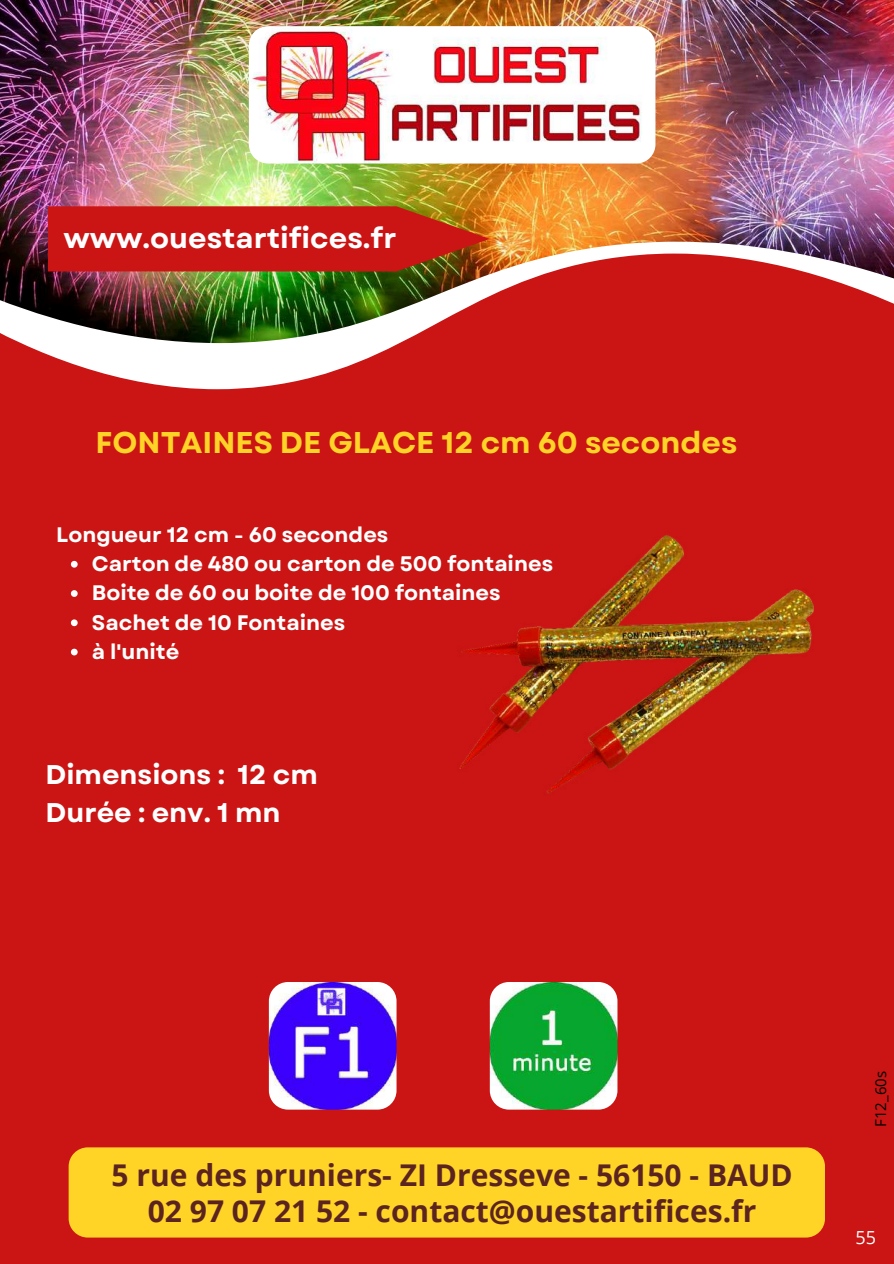
<style>
.page{position:relative;width:894px;height:1264px;background:#fff}
.page>*{position:absolute;margin:0;border:0;box-sizing:border-box;transform-origin:0 0}
.t1{font:700 30px/36px "Open Sans";color:#5b2420;text-align:center}
.t2{font:700 30px "Garet";color:#ffd426}
.t3{font:700 28.5px "Garet";color:#fff}
.t4{font:700 27px/37.2px "Garet";color:#fff}
.t5{font:700 21px/29.2px "Garet";color:#fff}
.t6{font:18px "Open Sans";color:#fff}
.t7{font:15px "Open Sans";color:#000}
</style>
<div class="page">
<div style="left:0;top:0;width:893px;height:1263px;background:#cb1414"></div>
<svg style="left:21px;top:343px;width:379px;height:46px;fill:#fff"></svg>
<img style="left:0;top:0;width:893px;height:343px">
<img style="left:249px;top:26px;width:406px;height:137px">
<svg style="left:48px;top:206px;width:441px;height:65px"></svg>
<img style="left:269px;top:982px;width:127px;height:127px;border-radius:19px">
<img style="left:489px;top:982px;width:128px;height:127px;border-radius:19px">
<img style="left:459px;top:535px;width:355px;height:259px">
<svg style="left:71px;top:561px;width:7px;height:6px"></svg>
<svg style="left:71px;top:590px;width:7px;height:7px"></svg>
<svg style="left:71px;top:619px;width:7px;height:7px"></svg>
<svg style="left:71px;top:648px;width:7px;height:7px"></svg>
<div style="left:69px;top:1147px;width:755px;height:90px;background:#ffd426;border-radius:19px"></div>
<h2 class="t3" style="left:63px;top:218px;width:334px">www.ouestartifices.fr</h2>
<h1 class="t2" style="left:96px;top:421px;width:643px">FONTAINES DE GLACE 12 cm 60 secondes</h1>
<p class="t5" style="left:92px;top:520px;width:462px;text-indent:-36px">Longueur 12 cm - 60 secondes<br>Carton de 480 ou carton de 500 fontaines<br>Boite de 60 ou boite de 100 fontaines<br>Sachet de 10 Fontaines<br>à l'unité</p>
<p class="t4" style="left:46px;top:756px;width:274px">Dimensions : 12 cm<br>Durée : env. 1 mn</p>
<h1 class="t1" style="left:111px;top:1156px;width:682px">5 rue des pruniers- ZI Dresseve - 56150 - BAUD<br>02 97 07 21 52 - contact@ouestartifices.fr</h1>
<p class="t7" style="left:869px;top:1126px;width:57px;rotate:-90deg">F12_60s</p>
<p class="t6" style="left:855px;top:1224px;width:22px">55</p>
</div>
